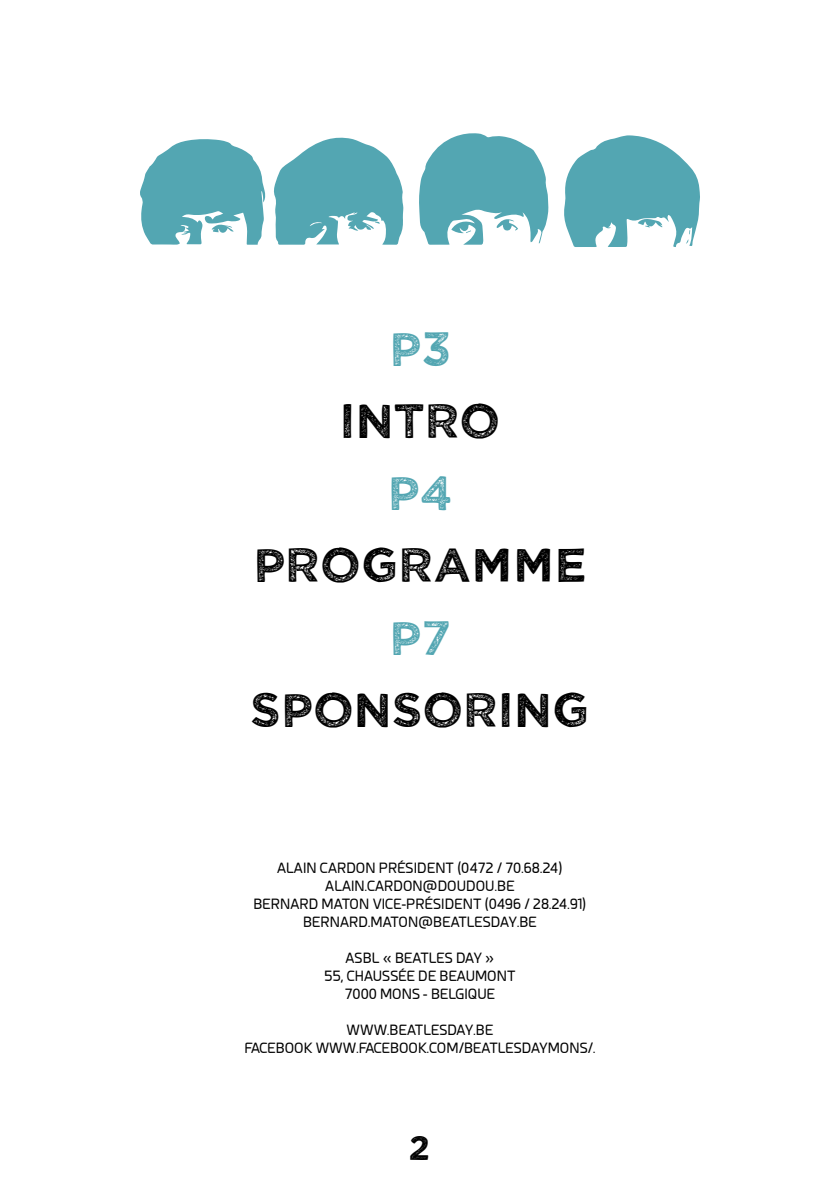
<style>
.page{position:relative;width:840px;height:1191px;background:#fff}
.page>*{position:absolute;margin:0;border:0;box-sizing:border-box;transform-origin:0 0}
.t1{font:48px "Wicked Grit";color:#000}
.t2{font:48px "Wicked Grit";color:#53a6b2}
.t3{font:33.6px "Wicked Grit";color:#000}
.t4{font:14px/18px "Esphimere";color:#000;text-align:center}
</style>
<div class="page">
<svg style="left:140px;top:139px;width:125px;height:106px"></svg>
<svg style="left:274px;top:137px;width:129px;height:108px"></svg>
<svg style="left:419px;top:133px;width:129px;height:112px"></svg>
<svg style="left:564px;top:135px;width:135px;height:112px"></svg>
<h1 class="t2" style="left:389px;top:317px;width:63px">P3</h1>
<h1 class="t1" style="left:339px;top:390px;width:162px">INTRO</h1>
<h1 class="t2" style="left:387px;top:462px;width:67px">P4</h1>
<h1 class="t1" style="left:253px;top:534px;width:335px">PROGRAMME</h1>
<h1 class="t2" style="left:389px;top:606px;width:63px">P7</h1>
<h1 class="t1" style="left:250px;top:678px;width:340px">SPONSORINg</h1>
<p class="t4" style="left:253px;top:859px;width:334px">ALAIN CARDON PRÉSIDENT (0472 / 70.68.24)<br>ALAIN.CARDON@DOUDOU.BE<br>BERNARD MATON VICE-PRÉSIDENT (0496 / 28.24.91)<br>BERNARD.MATON@BEATLESDAY.BE</p>
<p class="t4" style="left:324px;top:949px;width:192px">ASBL « BEATLES DAY »<br>55, CHAUSSÉE DE BEAUMONT<br>7000 MONS - BELGIQUE</p>
<p class="t4" style="left:244px;top:1021px;width:352px">WWW.BEATLESDAY.BE<br>FACEBOOK WWW.FACEBOOK.COM/BEATLESDAYMONS/.</p>
<h2 class="t3" style="left:409px;top:1126px;width:22px">2</h2>
</div>
